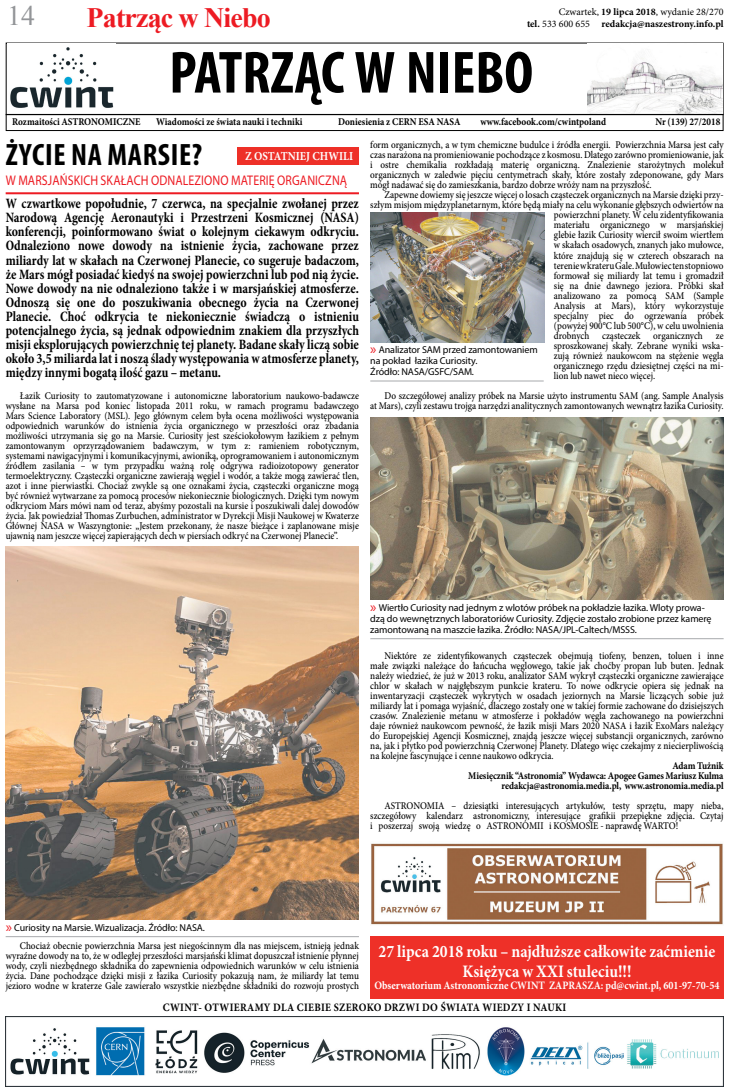
<style>
.page{position:relative;width:752px;height:1092px;background:#fff}
.page>*{position:absolute;margin:0;border:0;box-sizing:border-box;transform-origin:0 0}
.t1{font:700 condensed 60px "Myriad Pro";color:#000}
.t2{font:700 condensed 31px "Myriad Pro";letter-spacing:.02em;color:#000}
.t3{font:700 28px "Times New Roman";letter-spacing:-.03em;color:#ed1b23}
.t4{font:28px "Times New Roman";color:#939598}
.t5{font:700 17.5px/20px "Minion Pro";color:#fff;text-align:center;scale:.89 1}
.t6{font:700 condensed 14.4px/14px "Minion Pro";color:#000;text-align:justify;scale:.89 1}
.t7{font:14px "Myriad Pro";letter-spacing:.01em;color:#ed1b23;scale:.85 1}
.t8{font:700 12.2px "Minion Pro";color:#fff;scale:.89 1}
.t9{font:700 11.3px "Minion Pro";color:#fff;scale:.89 1}
.t10{font:700 11.3px "Minion Pro";letter-spacing:.03em;color:#000;scale:.89 1}
.t11{font:500 10.3px/10px "Minion Pro";color:#000;text-align:justify;scale:.89 1}
.t12{font:700 10.3px/10px "Minion Pro";letter-spacing:-.005em;color:#000;text-align:right;scale:.89 1}
.t13{font:10px/11px "Myriad Pro";letter-spacing:-.01em;color:#000}
.t14{font:700 10px/12px "Minion Pro";color:#000;text-align:right}
.s1{font-weight:400}
.s2{font-size:15px;color:#ed1b23}
</style>
<div class="page">
<img style="left:7px;top:47px;width:108px;height:67px">
<img style="left:587px;top:52px;width:134px;height:61px">
<img style="left:6px;top:1016px;width:717px;height:70px">
<div style="left:6px;top:114px;width:717px;height:17px;border:1px solid #000"></div>
<hr style="left:6px;top:192px;width:353px;height:2px;background:#ed1b23">
<div style="left:370px;top:935px;width:353px;height:63px;background:#ee3028"></div>
<img style="left:371px;top:843px;width:352px;height:82px">
<img style="left:6px;top:546px;width:353px;height:373px">
<div style="left:237px;top:147px;width:122px;height:18px;background:#ee3028"></div>
<hr style="left:6px;top:936px;width:353px;height:1px;background:#a7a9ac">
<img style="left:370px;top:212px;width:174px;height:131px">
<hr style="left:370px;top:381px;width:173px;height:1px;background:#a7a9ac">
<img style="left:370px;top:417px;width:353px;height:182px">
<hr style="left:370px;top:638px;width:353px;height:1px;background:#a7a9ac">
<h3 class="t4" style="left:7px;top:-3px;width:30px">14</h3>
<p class="t14" style="left:526px;top:6px;width:198px"><span class="s1">Czwartek,</span> 19 lipca 2018<span class="s1">, wydanie 28/270<br></span>tel. <span class="s1">533 600 655</span> redakcja@naszestrony.info.pl</p>
<h1 class="t1" style="left:169px;top:35px;width:365px">PATRZĄC W NIEBO</h1>
<p class="t12" style="left:12px;top:117px;width:146px">Rozmaitości ASTRONOMICZNE</p>
<p class="t12" style="left:156px;top:117px;width:166px">Wiadomości ze świata nauki i techniki</p>
<p class="t12" style="left:338px;top:117px;width:139px">Doniesienia z CERN ESA NASA</p>
<p class="t12" style="left:480px;top:117px;width:143px">www.facebook.com/cwintpoland</p>
<p class="t12" style="left:655px;top:117px;width:74px">Nr (139) 27/2018</p>
<h3 class="t3" style="left:86px;top:-2px;width:186px">Patrząc w Niebo</h3>
<h2 class="t2" style="left:6px;top:135px;width:197px">ŻYCIE NA MARSIE?</h2>
<h3 class="t7" style="left:6px;top:172px;width:403px">W MARSJAŃSKICH SKAŁACH ODNALEZIONO MATERIĘ ORGANICZNĄ</h3>
<p class="t8" style="left:245px;top:147px;width:123px">Z OSTATNIEJ CHWILI</p>
<p class="t6" style="left:6px;top:197px;width:398px">W czwartkowe popołudnie, 7 czerwca, na specjalnie zwołanej przez Narodową Agencję Aeronautyki i Przestrzeni Kosmicznej (NASA) konferencji, poinformowano świat o kolejnym ciekawym odkryciu.<br>Odnaleziono nowe dowody na istnienie życia, zachowane przez miliardy lat w skałach na Czerwonej Planecie, co sugeruje badaczom, że Mars mógł posiadać kiedyś na swojej powierzchni lub pod nią życie.<br>Nowe dowody na nie odnaleziono także i w marsjańskiej atmosferze.<br>Odnoszą się one do poszukiwania obecnego życia na Czerwonej Planecie. Choć odkrycia te niekoniecznie świadczą o istnieniu potencjalnego życia, są jednak odpowiednim znakiem dla przyszłych misji eksplorujących powierzchnię tej planety. Badane skały liczą sobie około 3,5 miliarda lat i noszą ślady występowania w atmosferze planety, między innymi bogatą ilość gazu – metanu.</p>
<p class="t11" style="left:6px;top:390px;width:398px;text-indent:14px">Łazik Curiosity to zautomatyzowane i autonomiczne laboratorium naukowo-badawcze wysłane na Marsa pod koniec listopada 2011 roku, w ramach programu badawczego Mars Science Laboratory (MSL). Jego głównym celem była ocena możliwości występowania odpowiednich warunków do istnienia życia organicznego w przeszłości oraz zbadania możliwości utrzymania się go na Marsie. Curiosity jest sześciokołowym łazikiem z pełnym zamontowanym oprzyrządowaniem badawczym, w tym z: ramieniem robotycznym, systemami nawigacyjnymi i komunikacyjnymi, awioniką, oprogramowaniem i autonomicznym źródłem zasilania – w tym przypadku ważną rolę odgrywa radioizotopowy generator termoelektryczny. Cząsteczki organiczne zawierają węgiel i wodór, a także mogą zawierać tlen, azot i inne pierwiastki. Chociaż zwykle są one oznakami życia, cząsteczki organiczne mogą być również wytwarzane za pomocą procesów niekoniecznie biologicznych. Dzięki tym nowym odkryciom Mars mówi nam od teraz, abyśmy pozostali na kursie i poszukiwali dalej dowodów życia. Jak powiedział Thomas Zurbuchen, administrator w Dyrekcji Misji Naukowej w Kwaterze Głównej NASA w Waszyngtonie: „Jestem przekonany, że nasze bieżące i zaplanowane misje ujawnią nam jeszcze więcej zapierających dech w piersiach odkryć na Czerwonej Planecie”.</p>
<p class="t11" style="left:370px;top:140px;width:398px">form organicznych, a w tym chemiczne budulce i źródła energii. Powierzchnia Marsa jest cały czas narażona na promieniowanie pochodzące z kosmosu. Dlatego zarówno promieniowanie, jak i ostre chemikalia rozkładają materię organiczną. Znalezienie starożytnych molekuł organicznych w zaledwie pięciu centymetrach skały, które zostały zdeponowane, gdy Mars mógł nadawać się do zamieszkania, bardzo dobrze wróży nam na przyszłość.</p>
<p class="t11" style="left:384px;top:190px;width:382px">Zapewne dowiemy się jeszcze więcej o losach cząsteczek organicznych na Marsie dzięki przy-</p>
<p class="t11" style="left:370px;top:200px;width:398px">szłym misjom międzyplanetarnym, które będą miały na celu wykonanie głębszych odwiertów na</p>
<p class="t11" style="left:553px;top:210px;width:192px">powierzchni planety. W celu zidentyfikowania</p>
<p class="t11" style="left:553px;top:220px;width:192px">materiału organicznego w marsjańskiej</p>
<p class="t11" style="left:553px;top:230px;width:192px">glebie łazik Curiosity wiercił swoim wiertłem</p>
<p class="t11" style="left:553px;top:240px;width:192px">w skałach osadowych, znanych jako mułowce,</p>
<p class="t11" style="left:553px;top:250px;width:192px">które znajdują się w czterech obszarach na</p>
<p class="t11" style="left:553px;top:260px;width:192px">terenie w krateru Gale. Mułowiec ten stopniowo</p>
<p class="t11" style="left:553px;top:270px;width:192px">formował się miliardy lat temu i gromadził</p>
<p class="t11" style="left:553px;top:280px;width:192px">się na dnie dawnego jeziora. Próbki skał</p>
<p class="t11" style="left:553px;top:290px;width:192px">analizowano za pomocą SAM (Sample</p>
<p class="t11" style="left:553px;top:300px;width:192px">Analysis at Mars), który wykorzystuje</p>
<p class="t11" style="left:553px;top:310px;width:192px">specjalny piec do ogrzewania próbek</p>
<p class="t11" style="left:553px;top:320px;width:192px">(powyżej 900°C lub 500°C), w celu uwolnienia</p>
<p class="t11" style="left:553px;top:330px;width:192px">drobnych cząsteczek organicznych ze</p>
<p class="t11" style="left:553px;top:340px;width:192px">sproszkowanej skały. Zebrane wyniki wska-</p>
<p class="t11" style="left:553px;top:350px;width:192px">zują również naukowcom na stężenie węgla</p>
<p class="t11" style="left:553px;top:360px;width:192px">organicznego rzędu dziesiętnej części na mi-</p>
<p class="t11" style="left:553px;top:370px;width:115px">lion lub nawet nieco więcej.</p>
<p class="t11" style="left:370px;top:390px;width:398px;text-align:right">Do szczegółowej analizy próbek na Marsie użyto instrumentu SAM (ang. Sample Analysis<br>at Mars), czyli zestawu trojga narzędzi analitycznych zamontowanych wewnątrz łazika Curiosity.</p>
<p class="t13" style="left:370px;top:344px;width:169px"><span class="s2">»</span> Analizator SAM przed zamontowaniem na pokład łazika Curiosity.<br>Źródło: NASA/GSFC/SAM.</p>
<p class="t13" style="left:370px;top:601px;width:342px"><span class="s2">»</span> Wiertło Curiosity nad jednym z wlotów próbek na pokładzie łazika. Wloty prowa&shy;dzą do wewnętrznych laboratoriów Curiosity. Zdjęcie zostało zrobione przez kamerę zamontowaną na maszcie łazika. Źródło: NASA/JPL-Caltech/MSSS.</p>
<p class="t11" style="left:370px;top:650px;width:398px;text-indent:14px">Niektóre ze zidentyfikowanych cząsteczek obejmują tiofeny, benzen, toluen i inne małe związki należące do łańcucha węglowego, takie jak choćby propan lub buten. Jednak należy wiedzieć, że już w 2013 roku, analizator SAM wykrył cząsteczki organiczne zawierające chlor w skałach w najgłębszym punkcie krateru. To nowe odkrycie opiera się jednak na inwentaryzacji cząsteczek wykrytych w osadach jeziornych na Marsie liczących sobie już miliardy lat i pomaga wyjaśnić, dlaczego zostały one w takiej formie zachowane do dzisiejszych czasów. Znalezienie metanu w atmosferze i pokładów węgla zachowanego na powierzchni daje również naukowcom pewność, że łazik misji Mars 2020 NASA i łazik ExoMars należący do Europejskiej Agencji Kosmicznej, znajdą jeszcze więcej substancji organicznych, zarówno na, jak i płytko pod powierzchnią Czerwonej Planety. Dlatego więc czekajmy z niecierpliwością na kolejne fascynujące i cenne naukowo odkrycia.</p>
<p class="t12" style="left:468px;top:760px;width:288px">Adam Tużnik<br>Miesięcznik “Astronomia” Wydawca: Apogee Games Mariusz Kulma redakcja@astronomia.media.pl, www.astronomia.media.pl</p>
<p class="t11" style="left:370px;top:800px;width:398px;text-indent:14px">ASTRONOMIA – dziesiątki interesujących artykułów, testy sprzętu, mapy nieba, szczegółowy kalendarz astronomiczny, interesujące grafikii przepiękne zdjęcia. Czytaj i poszerzaj swoją wiedzę o ASTRONOMII i KOSMOSIE - naprawdę WARTO!</p>
<p class="t13" style="left:6px;top:921px;width:201px"><span class="s2">»</span> Curiosity na Marsie. Wizualizacja. Źródło: NASA.</p>
<p class="t11" style="left:6px;top:940px;width:398px;text-indent:14px">Chociaż obecnie powierzchnia Marsa jest niegościnnym dla nas miejscem, istnieją jednak wyraźne dowody na to, że w odległej przeszłości marsjański klimat dopuszczał istnienie płynnej wody, czyli niezbędnego składnika do zapewnienia odpowiednich warunków w celu istnienia życia. Dane pochodzące dzięki misji z łazika Curiosity pokazują nam, że miliardy lat temu jezioro wodne w kraterze Gale zawierało wszystkie niezbędne składniki do rozwoju prostych</p>
<h3 class="t5" style="left:378px;top:940px;width:380px">27 lipca 2018 roku – najdłuższe całkowite zaćmienie<br>Księżyca w XXI stuleciu!!!</h3>
<p class="t9" style="left:374px;top:977px;width:389px">Obserwatorium Astronomiczne CWINT ZAPRASZA: pd@cwint.pl, 601-97-70-54</p>
<p class="t10" style="left:163px;top:999px;width:454px">CWINT- OTWIERAMY DLA CIEBIE SZEROKO DRZWI DO ŚWIATA WIEDZY I NAUKI</p>
</div>
